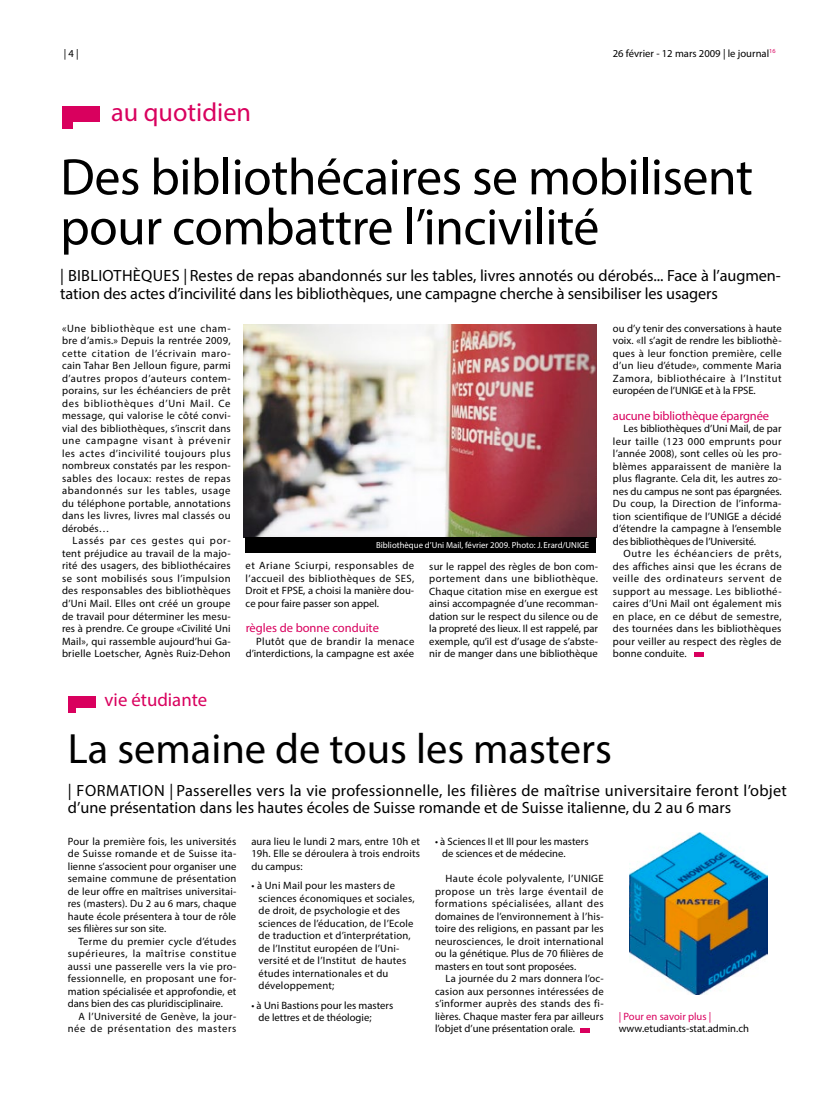
<style>
.page{position:relative;width:833px;height:1099px;background:#fff}
.page>*{position:absolute;margin:0;border:0;box-sizing:border-box;transform-origin:0 0}
.t1{font:51.75px/50px "Myriad Pro";letter-spacing:-.01em;color:#000}
.t2{font:42.5px "Myriad Pro";color:#000}
.t3{font:26.25px "Myriad Pro";color:#d9005e}
.t4{font:18.75px "Myriad Pro";color:#d9005e}
.t5{font:16.25px/17.5px "Myriad Pro";color:#000}
.t6{font:12.5px "Myriad Pro";letter-spacing:-.015em;color:#d9005e}
.t7{font:10.62px/12.5px "Myriad Pro";letter-spacing:.01em;color:#000;text-align:justify}
.t8{font:10.62px/12.5px "Myriad Pro";letter-spacing:.035em;color:#000;text-align:right}
.t9{font:10.62px "Myriad Pro";color:#d9005e}
.t10{font:8.75px "Myriad Pro";color:#fff}
</style>
<div class="page">
<div style="left:62px;top:120px;width:11px;height:9px;background:#d9005e"></div>
<div style="left:62px;top:107px;width:37px;height:15px;background:#d9005e"></div>
<div style="left:693px;top:652px;width:10px;height:5px;background:#d9005e"></div>
<div style="left:579px;top:1027px;width:10px;height:5px;background:#d9005e"></div>
<div style="left:68px;top:706px;width:8px;height:7px;background:#d9005e"></div>
<div style="left:68px;top:696px;width:28px;height:11px;background:#d9005e"></div>
<img style="left:629px;top:832px;width:138px;height:162px">
<img style="left:244px;top:324px;width:352px;height:214px">
<div style="left:245px;top:537px;width:351px;height:15px;background:#000"></div>
<p class="t7" style="left:64px;top:47px;width:17px">| 4 |</p>
<p class="t7" style="left:612px;top:47px;width:164px">26 février - 12 mars 2009 | le journal<sup>16</sup></p>
<h3 class="t3" style="left:111px;top:96px;width:141px">au quotidien</h3>
<h1 class="t1" style="left:60px;top:151px;width:694px">Des bibliothécaires se mobilisent pour combattre l’incivilité</h1>
<h3 class="t5" style="left:60px;top:267px;width:16px">| bibli</h3>
<h3 class="t5" style="left:103px;top:267px;width:30px">othèques</h3>
<h3 class="t5" style="left:60px;top:267px;width:722px;text-indent:123px">| Restes de repas abandonnés sur les tables, livres annotés ou dérobés... Face à l’augmen&shy;tation des actes d’incivilité dans les bibliothèques, une campagne cherche à sensibiliser les usagers</h3>
<p class="t7" style="left:62px;top:322px;width:170px">«Une bibliothèque est une cham&shy;bre d’amis.» Depuis la rentrée 2009, cette citation de l’écrivain maro&shy;cain Tahar Ben Jelloun figure, parmi d’autres propos d’auteurs contem&shy;porains, sur les échéanciers de prêt des bibliothèques d’Uni Mail. Ce message, qui valorise le côté convi&shy;vial des bibliothèques, s’inscrit dans une campagne visant à prévenir les actes d’incivilité toujours plus nombreux constatés par les respon&shy;sables des locaux: restes de repas abandonnés sur les tables, usage du téléphone portable, annotations dans les livres, livres mal classés ou dérobés…</p>
<p class="t7" style="left:62px;top:534px;width:170px;text-indent:11px">Lassés par ces gestes qui por&shy;tent préjudice au travail de la majo&shy;rité des usagers, des bibliothécaires se sont mobilisés sous l’impulsion des responsables des bibliothèques d’Uni Mail. Elles ont créé un groupe de travail pour déterminer les mesu&shy;res à prendre. Ce groupe «Civilité Uni Mail», qui rassemble aujourd’hui Ga&shy;brielle Loetscher, Agnès Ruiz-Dehon</p>
<p class="t7" style="left:613px;top:322px;width:170px">ou d’y tenir des conversations à haute voix. «Il s’agit de rendre les bibliothè&shy;ques à leur fonction première, celle d’un lieu d’étude», commente Maria Zamora, bibliothécaire à l’Institut européen de l’UNIGE et à la FPSE.</p>
<p class="t6" style="left:613px;top:407px;width:158px">aucune bibliothèque épargnée</p>
<p class="t7" style="left:613px;top:422px;width:170px;text-indent:11px">Les bibliothèques d’Uni Mail, de par leur taille (123 000 emprunts pour l’année 2008), sont celles où les pro&shy;blèmes apparaissent de manière la plus flagrante. Cela dit, les autres zo&shy;nes du campus ne sont pas épargnées.<br>Du coup, la Direction de l’informa&shy;tion scientifique de l’UNIGE a décidé d’étendre la campagne à l’ensemble des bibliothèques de l’Université.</p>
<p class="t7" style="left:613px;top:547px;width:170px;text-indent:11px">Outre les échéanciers de prêts, des affiches ainsi que les écrans de veille des ordinateurs servent de support au message. Les bibliothé&shy;caires d’Uni Mail ont également mis en place, en ce début de semestre, des tournées dans les bibliothèques pour veiller au respect des règles de bonne conduite.</p>
<p class="t10" style="left:376px;top:540px;width:214px">Bibliothèque d’Uni Mail, février 2009. Photo: J. Erard/UNIGE</p>
<p class="t7" style="left:246px;top:559px;width:170px">et Ariane Sciurpi, responsables de l’accueil des bibliothèques de SES, Droit et FPSE, a choisi la manière dou&shy;ce pour faire passer son appel.</p>
<p class="t6" style="left:246px;top:620px;width:135px">règles de bonne conduite</p>
<p class="t7" style="left:246px;top:634px;width:170px;text-align:right">Plutôt que de brandir la menace d’interdictions, la campagne est axée</p>
<p class="t7" style="left:429px;top:559px;width:170px">sur le rappel des règles de bon com&shy;portement dans une bibliothèque.<br>Chaque citation mise en exergue est ainsi accompagnée d’une recomman&shy;dation sur le respect du silence ou de la propreté des lieux. Il est rappelé, par exemple, qu’il est d’usage de s’abste&shy;nir de manger dans une bibliothèque</p>
<h3 class="t4" style="left:105px;top:688px;width:104px">vie étudiante</h3>
<h2 class="t2" style="left:68px;top:722px;width:545px">La semaine de tous les masters</h2>
<h3 class="t5" style="left:68px;top:781px;width:720px">| formati on | Passerelles vers la vie professionnelle, les filières de maîtrise universitaire feront l’objet d’une présentation dans les hautes écoles de Suisse romande et de Suisse italienne, du 2 au 6 mars</h3>
<p class="t7" style="left:68px;top:834px;width:170px">Pour la première fois, les universités de Suisse romande et de Suisse ita&shy;lienne s’associent pour organiser une semaine commune de présentation de leur offre en maîtrises universitai&shy;res (masters). Du 2 au 6 mars, chaque haute école présentera à tour de rôle ses filières sur son site.</p>
<p class="t7" style="left:68px;top:934px;width:170px;text-indent:11px">Terme du premier cycle d’études supérieures, la maîtrise constitue aussi une passerelle vers la vie pro&shy;fessionnelle, en proposant une for&shy;mation spécialisée et approfondie, et dans bien des cas pluridisciplinaire.</p>
<p class="t8" style="left:68px;top:1009px;width:170px">A l’Université de Genève, la jour&shy;née de présentation des masters</p>
<p class="t7" style="left:442px;top:834px;width:148px;text-indent:-7px">• à Sciences II et III pour les masters de sciences et de médecine.</p>
<p class="t7" style="left:435px;top:872px;width:170px;text-indent:11px">Haute école polyvalente, l’UNIGE propose un très large éventail de formations spécialisées, allant des domaines de l’environnement à l’his&shy;toire des religions, en passant par les neurosciences, le droit international ou la génétique. Plus de 70 filières de masters en tout sont proposées.</p>
<p class="t7" style="left:435px;top:972px;width:170px;text-indent:11px">La journée du 2 mars donnera l’oc&shy;casion aux personnes intéressées de s’informer auprès des stands des fi&shy;lières. Chaque master fera par ailleurs l’objet d’une présentation orale.</p>
<p class="t7" style="left:251px;top:834px;width:170px">aura lieu le lundi 2 mars, entre 10h et 19h. Elle se déroulera à trois endroits du campus:</p>
<p class="t7" style="left:258px;top:879px;width:158px;text-align:left;text-indent:-7px">• à Uni Mail pour les masters de sciences économiques et sociales, de droit, de psychologie et des sciences de l’éducation, de l’Ecole de traduction et d’interprétation, de l’Institut européen de l’Uni&shy;versité et de l’Institut de hautes études internationales et du développement;</p>
<p class="t7" style="left:258px;top:998px;width:136px;text-indent:-7px">• à Uni Bastions pour les masters de lettres et de théologie;</p>
<p class="t9" style="left:618px;top:1009px;width:94px">| Pour en savoir plus |</p>
<p class="t7" style="left:618px;top:1022px;width:132px">www.etudiants-stat.admin.ch</p>
</div>
